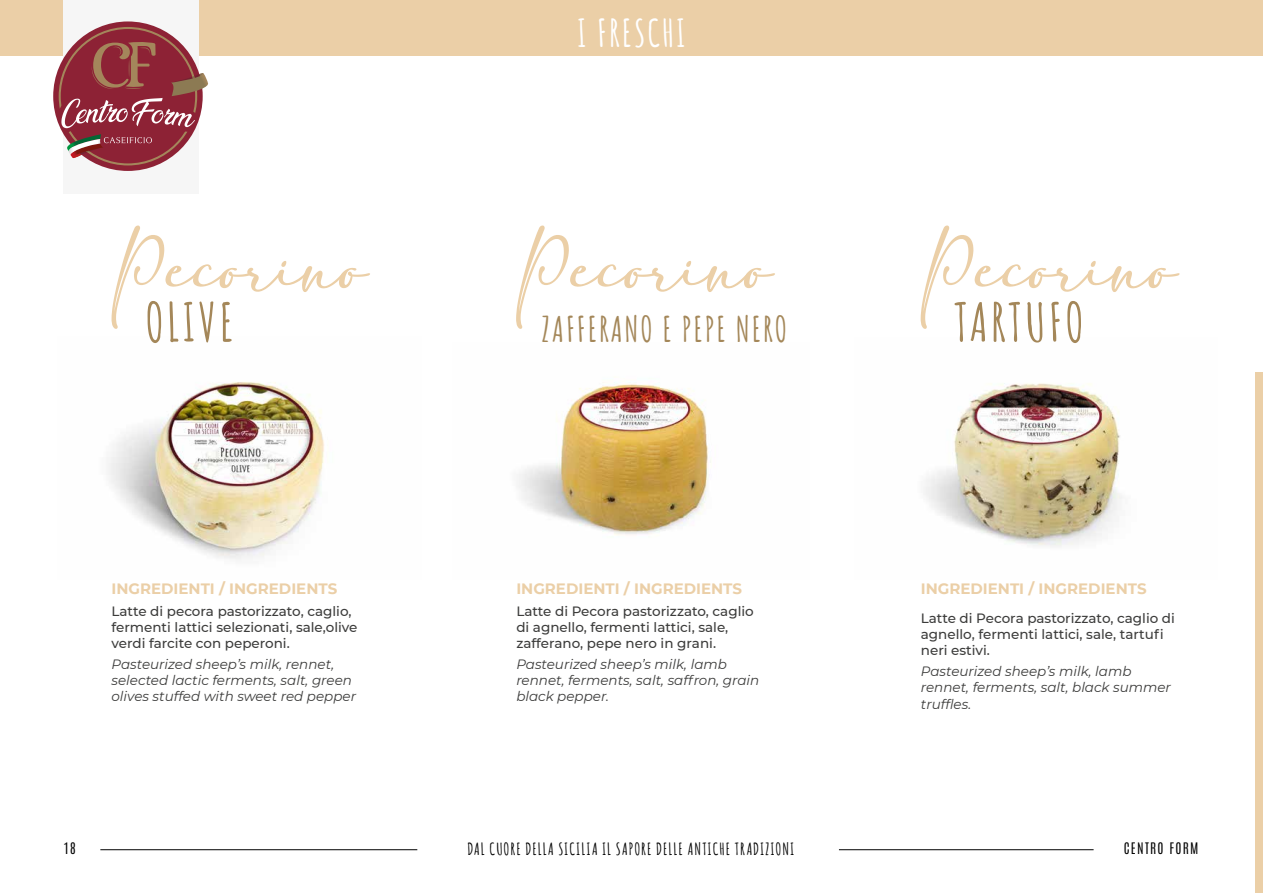
<style>
.page{position:relative;width:1263px;height:893px;background:#fff}
.page>*{position:absolute;margin:0;border:0;box-sizing:border-box;transform-origin:0 0}
.t1{font:52.5px "adelia";color:#ebcfa7}
.t2{font:700 52.5px "Amatic SC";letter-spacing:.05em;color:#a48759}
.t3{font:700 37.5px "Amatic SC";letter-spacing:.05em;color:#fff}
.t4{font:700 34.5px "Amatic SC";letter-spacing:.05em;color:#a48759}
.t5{font:700 16.5px "Amatic";letter-spacing:.1em;color:#000}
.t6{font:700 15px "Montserrat";color:#ebcfa7}
.t7{font:500 13.5px/16.2px "Montserrat";color:#3c3c3b}
.t8{font:italic 13.5px/16.2px "Montserrat";color:#3c3c3b}
.t9{font:13.5px "Antonio";letter-spacing:.095em;color:#000}
</style>
<div class="page">
<hr style="left:839px;top:849px;width:254px;height:1px;background:#000">
<hr style="left:100px;top:849px;width:317px;height:1px;background:#000">
<div style="left:0;top:0;width:1263px;height:55px;background:#ebcfa7"></div>
<img style="left:108px;top:382px;width:216px;height:178px">
<img style="left:518px;top:382px;width:193px;height:153px">
<img style="left:924px;top:383px;width:198px;height:164px">
<div style="left:63px;top:0;width:136px;height:193px;background:#f6f6f6"></div>
<div style="left:53px;top:21px;width:150px;height:150px;background:#8d2235;border-radius:50%"></div>
<svg style="left:58px;top:27px;width:152px;height:138px"></svg>
<div style="left:1256px;top:373px;width:7px;height:520px;background:#ebcfa7"></div>
<h2 class="t3" style="left:577px;top:4px;width:110px">I FRESCHI</h2>
<h1 class="t1" style="left:111px;top:240px;width:257px">Pecorino</h1>
<h1 class="t1" style="left:516px;top:240px;width:257px">Pecorino</h1>
<h1 class="t1" style="left:921px;top:240px;width:257px">Pecorino</h1>
<h1 class="t2" style="left:145px;top:282px;width:90px">OLIVE</h1>
<h1 class="t2" style="left:954px;top:282px;width:131px">TARTUFO</h1>
<h3 class="t4" style="left:541px;top:302px;width:247px">ZAFFERANO E PEPE NERO</h3>
<p class="t6" style="left:112px;top:578px;width:227px">INGREDIENTI / INGREDIENTS</p>
<p class="t7" style="left:112px;top:602px;width:247px">Latte di pecora pastorizzato, caglio, fermenti lattici selezionati, sale,olive verdi farcite con peperoni.</p>
<p class="t8" style="left:112px;top:656px;width:246px">Pasteurized sheep’s milk, rennet, selected lactic ferments, salt, green olives stuffed with sweet red pepper</p>
<p class="t6" style="left:516px;top:578px;width:227px">INGREDIENTI / INGREDIENTS</p>
<p class="t7" style="left:516px;top:602px;width:239px">Latte di Pecora pastorizzato, caglio di agnello, fermenti lattici, sale, zafferano, pepe nero in grani.</p>
<p class="t8" style="left:516px;top:656px;width:244px">Pasteurized sheep’s milk, lamb rennet, ferments, salt, saffron, grain black pepper.</p>
<p class="t6" style="left:921px;top:578px;width:227px">INGREDIENTI / INGREDIENTS</p>
<p class="t7" style="left:921px;top:609px;width:256px">Latte di Pecora pastorizzato, caglio di agnello, fermenti lattici, sale, tartufi neri estivi.</p>
<p class="t8" style="left:921px;top:663px;width:252px">Pasteurized sheep’s milk, lamb rennet, ferments, salt, black summer truffles.</p>
<p class="t9" style="left:63px;top:839px;width:14px">18</p>
<p class="t5" style="left:468px;top:838px;width:327px">DAL CUORE DELLA SICILIA IL SAPORE DELLE ANTICHE TRADIZIONI</p>
<p class="t9" style="left:1124px;top:839px;width:76px">CENTRO FORM</p>
</div>
